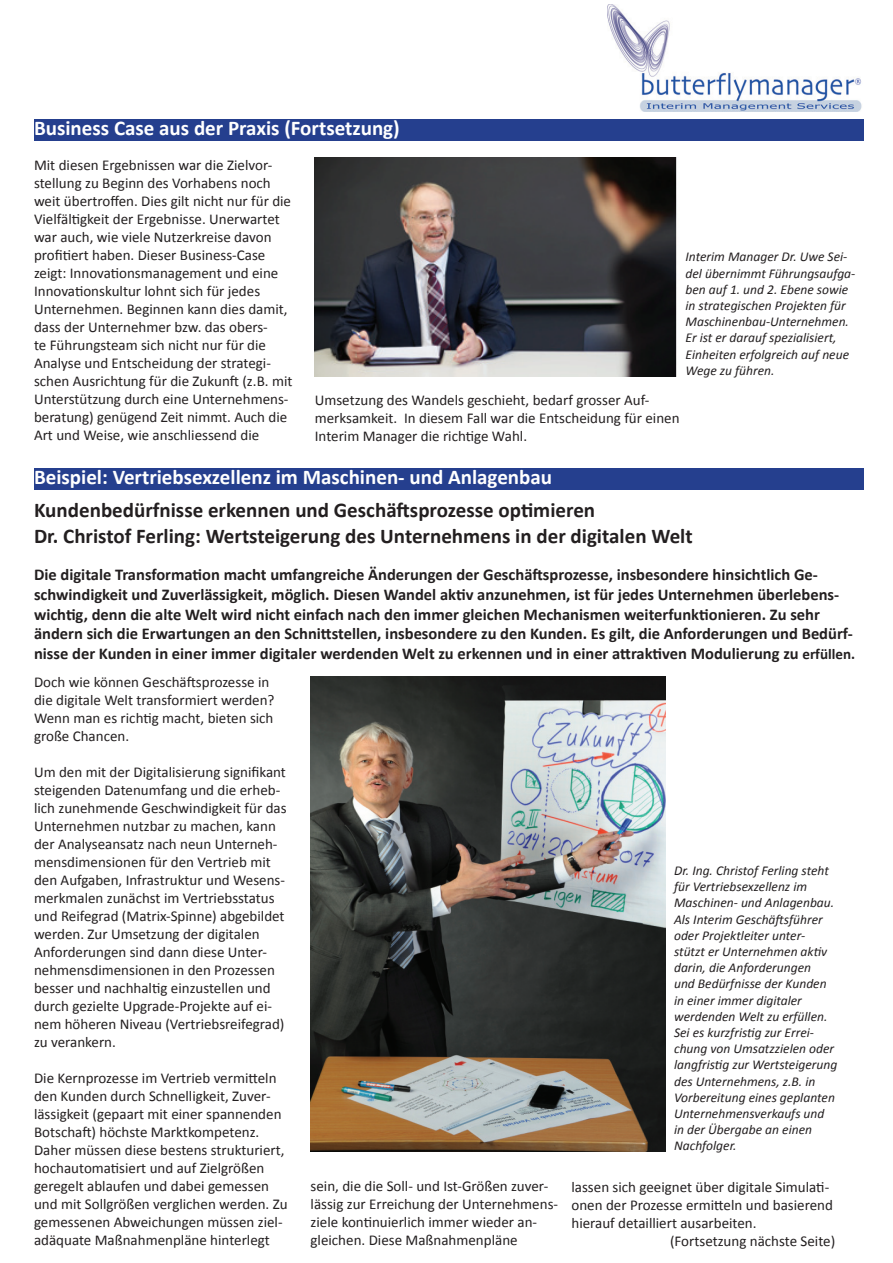
<style>
.page{position:relative;width:893px;height:1263px;background:#fff}
.page>*{position:absolute;margin:0;border:0;box-sizing:border-box;transform-origin:0 0}
.t1{font:700 21px/25.2px "Calibri";color:#231f20}
.t2{font:700 21px "Calibri";color:#fff}
.t3{font:700 16.5px/19.8px "Calibri";color:#231f20}
.t4{font:15px/18px "Calibri";color:#231f20}
.t5{font:italic 13.5px/16.2px "Calibri";color:#231f20}
.s1{font-size:15px}
</style>
<div class="page">
<div style="left:34px;top:119px;width:829px;height:21px;background:#253f8e"></div>
<img style="left:315px;top:157px;width:362px;height:219px">
<img style="left:607px;top:5px;width:255px;height:107px">
<div style="left:34px;top:468px;width:829px;height:21px;background:#253f8e"></div>
<img style="left:310px;top:676px;width:355px;height:476px">
<h1 class="t2" style="left:34px;top:118px;width:367px">Business Case aus der Praxis (Fortsetzung)</h1>
<p class="t4" style="left:34px;top:157px;width:260px">Mit diesen Ergebnissen war die Zielvor&shy;stellung zu Beginn des Vorhabens noch weit übertroffen. Dies gilt nicht nur für die Vielfäl"gkeit der Ergebnisse. Unerwartet war auch, wie viele Nutzerkreise davon profi"ert haben. Dieser Business-Case zeigt: Innova"onsmanagement und eine Innova"onskultur lohnt sich für jedes Unternehmen. Beginnen kann dies damit, dass der Unternehmer bzw. das obers-<br>te Führungsteam sich nicht nur für die Analyse und Entscheidung der strategi&shy;schen Ausrichtung für die Zukun# (z.B. mit Unterstützung durch eine Unternehmens&shy;beratung) genügend Zeit nimmt. Auch die Art und Weise, wie anschliessend die</p>
<h1 class="t2" style="left:34px;top:467px;width:519px">Beispiel: Vertriebsexzellenz im Maschinen- und Anlagenbau</h1>
<h1 class="t1" style="left:34px;top:498px;width:660px">Kundenbedürfnisse erkennen und Geschä#sprozesse op!mieren<br>Dr. Christof Ferling: Wertsteigerung des Unternehmens in der digitalen Welt</h1>
<p class="t3" style="left:34px;top:565px;width:822px">Die digitale Transforma!on macht umfangreiche Änderungen der Geschä#sprozesse, insbesondere hinsichtlich Ge&shy;schwindigkeit und Zuverlässigkeit, möglich. Diesen Wandel ak!v anzunehmen, ist für jedes Unternehmen überlebens&shy;wich!g, denn die alte Welt wird nicht einfach nach den immer gleichen Mechanismen weiterfunk!onieren. Zu sehr ändern sich die Erwartungen an den Schni%stellen, insbesondere zu den Kunden. Es gilt, die Anforderungen und Bedürf&shy;nisse der Kunden in einer immer digitaler werdenden Welt zu erkennen und in einer a%rak!ven Modulierung zu <span class="s1">erfüllen.</span></p>
<p class="t5" style="left:685px;top:249px;width:171px">Interim Manager Dr. Uwe Sei&shy;del übernimmt Führungsaufga&shy;ben auf 1. und 2. Ebene sowie in strategischen Projekten für<br>Maschinenbau-Unternehmen.<br>Er ist er darauf spezialisiert,<br>Einheiten erfolgreich auf neue<br>Wege zu führen.</p>
<p class="t4" style="left:315px;top:391px;width:366px">Umsetzung des Wandels geschieht, bedarf grosser Auf&shy;merksamkeit. In diesem Fall war die Entscheidung für einen<br>Interim Manager die rich"ge Wahl.</p>
<p class="t4" style="left:34px;top:674px;width:242px">Doch wie können Geschä#sprozesse in die digitale Welt transformiert werden?<br>Wenn man es rich"g macht, bieten sich große Chancen.</p>
<p class="t4" style="left:34px;top:764px;width:254px">Um den mit der Digitalisierung signifikant steigenden Datenumfang und die erheb&shy;lich zunehmende Geschwindigkeit für das Unternehmen nutzbar zu machen, kann der Analyseansatz nach neun Unterneh&shy;mensdimensionen für den Vertrieb mit den Aufgaben, Infrastruktur und Wesens&shy;merkmalen zunächst im Vertriebsstatus und Reifegrad (Matrix-Spinne) abgebildet werden. Zur Umsetzung der digitalen Anforderungen sind dann diese Unter&shy;nehmensdimensionen in den Prozessen besser und nachhal"g einzustellen und durch gezielte Upgrade-Projekte auf ei&shy;nem höheren Niveau (Vertriebsreifegrad) zu verankern.</p>
<p class="t4" style="left:34px;top:1070px;width:255px">Die Kernprozesse im Vertrieb vermi&amp;eln den Kunden durch Schnelligkeit, Zuver&shy;lässigkeit (gepaart mit einer spannenden Botscha#) höchste Marktkompetenz.<br>Daher müssen diese bestens strukturiert, hochautoma"siert und auf Zielgrößen geregelt ablaufen und dabei gemessen und mit Sollgrößen verglichen werden. Zu gemessenen Abweichungen müssen ziel&shy;adäquate Maßnahmenpläne hinterlegt</p>
<p class="t4" style="left:310px;top:1178px;width:249px">sein, die die Soll- und Ist-Größen zuver&shy;lässig zur Erreichung der Unternehmens&shy;ziele kon"nuierlich immer wieder an&shy;gleichen. Diese Maßnahmenpläne</p>
<p class="t5" style="left:674px;top:863px;width:165px">Dr. Ing. Christof Ferling steht für Vertriebsexzellenz im<br>Maschinen- und Anlagenbau.<br>Als Interim Geschä"sführer oder Projektleiter unter&shy;stützt er Unternehmen ak!v darin, die Anforderungen<br>und Bedürfnisse der Kunden in einer immer digitaler werdenden Welt zu erfüllen.<br>Sei es kurzfris!g zur Errei&shy;chung von Umsatzzielen oder langfris!g zur Wertsteigerung des Unternehmens, z.B. in<br>Vorbereitung eines geplanten<br>Unternehmensverkaufs und in der Übergabe an einen<br>Nachfolger.</p>
<p class="t4" style="left:571px;top:1178px;width:259px">lassen sich geeignet über digitale Simula"-</p>
<p class="t4" style="left:571px;top:1196px;width:263px">onen der Prozesse ermi&amp;eln und basierend</p>
<p class="t4" style="left:571px;top:1214px;width:186px">hierauf detailliert ausarbeiten.</p>
<p class="t4" style="left:670px;top:1232px;width:167px">(Fortsetzung nächste Seite)</p>
</div>
